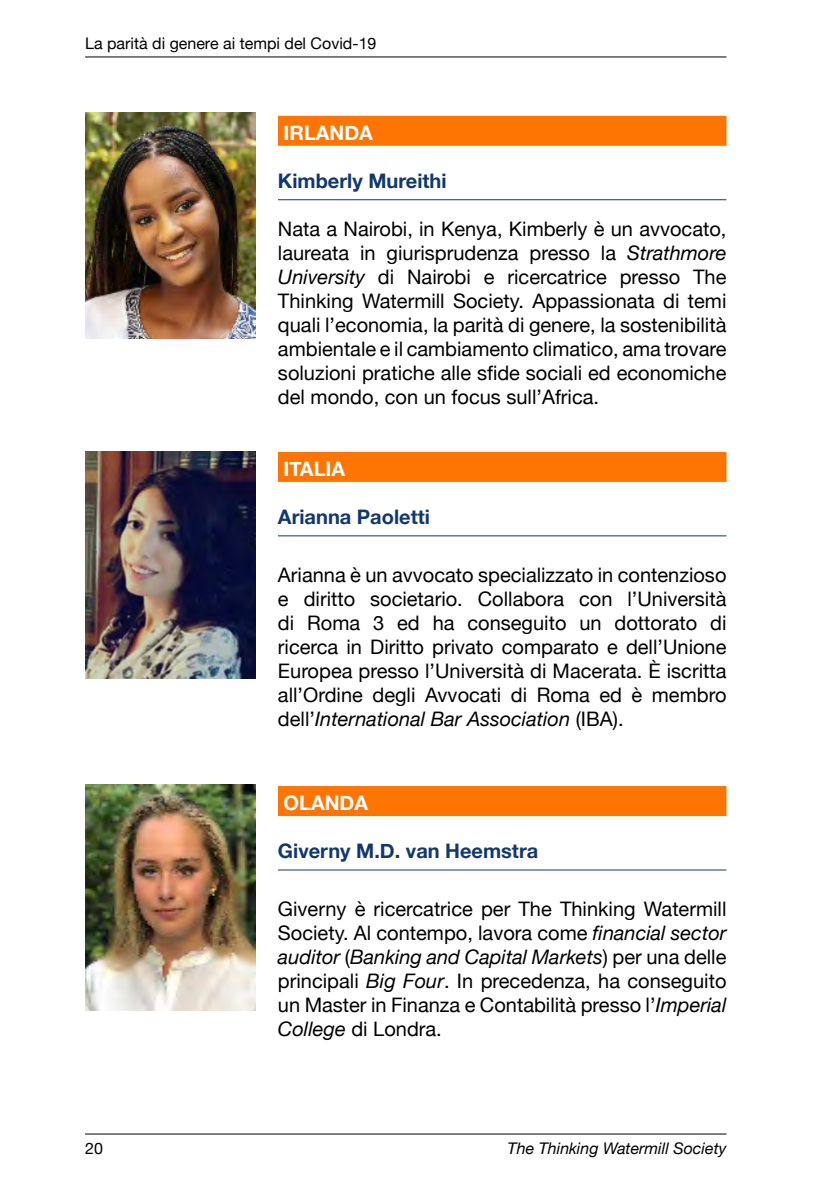
<style>
.page{position:relative;width:840px;height:1191px;background:#fff}
.page>*{position:absolute;margin:0;border:0;box-sizing:border-box;transform-origin:0 0}
.t1{font:20px/24px "Helvetica Neue";color:#000;text-align:justify}
.t2{font:700 20px "Helvetica Neue";color:#123870}
.t3{font:700 20px "Helvetica Neue";color:#fff}
.t4{font:16px "Helvetica Neue";color:#000}
.t5{font:italic 16px "Helvetica Neue";color:#000}
.s1{font-style:italic}
</style>
<div class="page">
<hr style="left:85px;top:57px;width:641px;height:1px;background:#000">
<hr style="left:85px;top:1133px;width:641px;height:1px;background:#000">
<div style="left:278px;top:116px;width:448px;height:30px;background:#ff7503"></div>
<hr style="left:278px;top:199px;width:448px;height:1px;background:#123870">
<div style="left:278px;top:452px;width:448px;height:30px;background:#ff7503"></div>
<hr style="left:278px;top:535px;width:448px;height:1px;background:#123870">
<div style="left:278px;top:786px;width:448px;height:30px;background:#ff7503"></div>
<hr style="left:278px;top:869px;width:448px;height:1px;background:#123870">
<img style="left:85px;top:112px;width:170px;height:227px">
<img style="left:85px;top:452px;width:170px;height:226px">
<img style="left:85px;top:784px;width:170px;height:227px">
<p class="t4" style="left:85px;top:32px;width:293px">La parità di genere ai tempi del Covid-19</p>
<p class="t3" style="left:283px;top:117px;width:91px">IRLANDA</p>
<p class="t2" style="left:278px;top:165px;width:170px">Kimberly Mureithi</p>
<p class="t1" style="left:278px;top:218px;width:450px">Nata a Nairobi, in Kenya, Kimberly è un avvocato, laureata in giurisprudenza presso la <span class="s1">Strathmore University</span> di Nairobi e ricercatrice presso The Thinking Watermill Society. Appassionata di temi quali l’economia, la parità di genere, la sostenibilità ambientale e il cambiamento climatico, ama trovare soluzioni pratiche alle sfide sociali ed economiche del mondo, con un focus sull’Africa.</p>
<p class="t3" style="left:283px;top:453px;width:63px">ITALIA</p>
<p class="t2" style="left:278px;top:501px;width:153px">Arianna Paoletti</p>
<p class="t1" style="left:278px;top:564px;width:450px">Arianna è un avvocato specializzato in contenzioso e diritto societario. Collabora con l’Università di Roma 3 ed ha conseguito un dottorato di ricerca in Diritto privato comparato e dell’Unione Europea presso l’Università di Macerata. È iscritta all’Ordine degli Avvocati di Roma ed è membro dell’<span class="s1">International Bar Association</span> (IBA).</p>
<p class="t3" style="left:283px;top:787px;width:86px">OLANDA</p>
<p class="t2" style="left:278px;top:835px;width:262px">Giverny M.D. van Heemstra</p>
<p class="t1" style="left:278px;top:898px;width:450px">Giverny è ricercatrice per The Thinking Watermill Society. Al contempo, lavora come <span class="s1">financial sector auditor</span> (<span class="s1">Banking and Capital Markets</span>) per una delle principali <span class="s1">Big Four</span>. In precedenza, ha conseguito un Master in Finanza e Contabilità presso l’<span class="s1">Imperial College</span> di Londra.</p>
<p class="t4" style="left:85px;top:1137px;width:19px">20</p>
<p class="t5" style="left:507px;top:1137px;width:220px">The Thinking Watermill Society</p>
</div>
